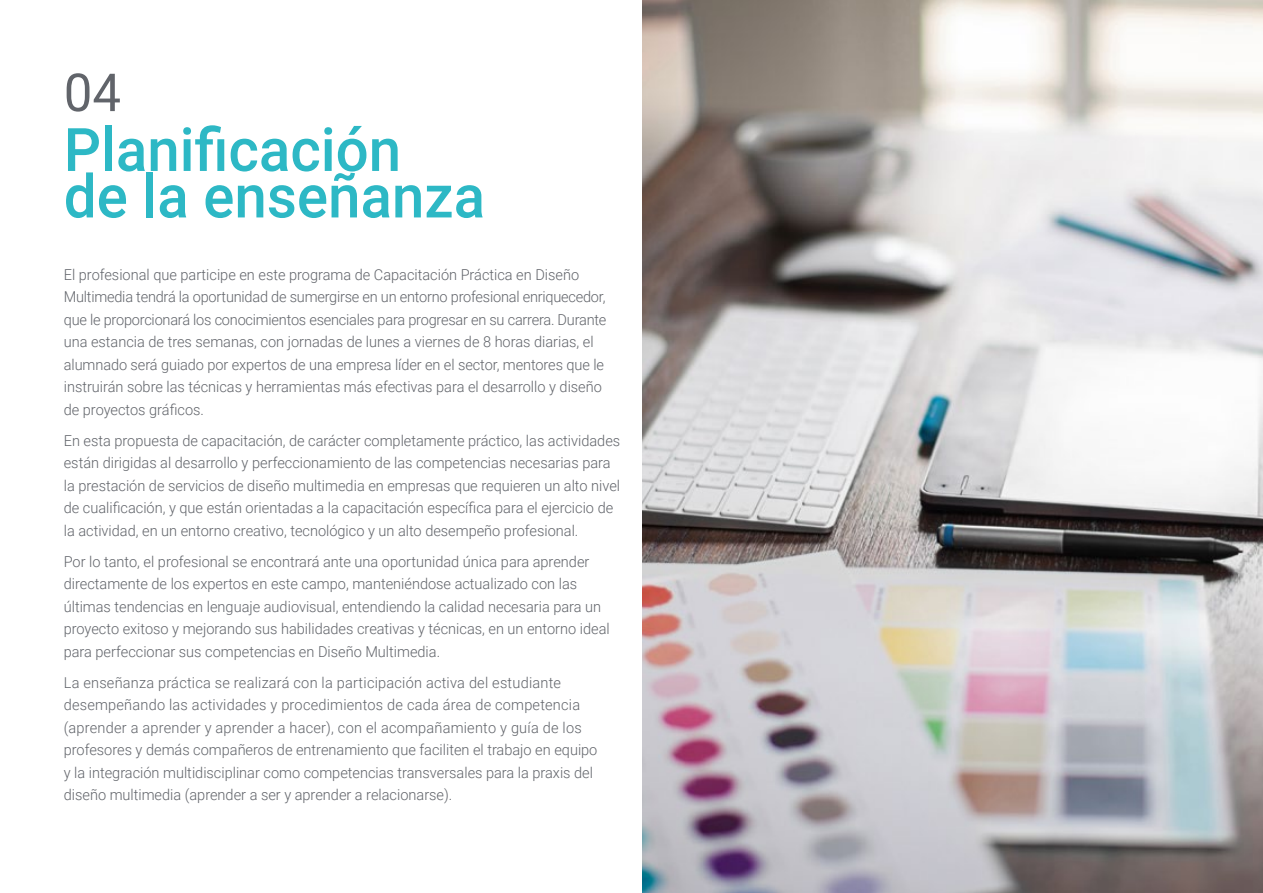
<style>
.page{position:relative;width:1263px;height:893px;background:#fff}
.page>*{position:absolute;margin:0;border:0;box-sizing:border-box;transform-origin:0 0}
.t1{font:500 60px/46.5px "Roboto";color:#2db8c5}
.t2{font:52.5px "Roboto";color:#61646a}
.t3{font:300 15px/22.5px "Roboto";color:#61646a}
</style>
<div class="page">
<img style="left:642px;top:0;width:621px;height:893px">
<h2 class="t2" style="left:64px;top:56px;width:59px">04</h2>
<h1 class="t1" style="left:64px;top:124px;width:423px">Planificación<br>de la enseñanza</h1>
<p class="t3" style="left:64px;top:262px;width:544px">El profesional que participe en este programa de Capacitación Práctica en Diseño Multimedia tendrá la oportunidad de sumergirse en un entorno profesional enriquecedor, que le proporcionará los conocimientos esenciales para progresar en su carrera. Durante una estancia de tres semanas, con jornadas de lunes a viernes de 8 horas diarias, el alumnado será guiado por expertos de una empresa líder en el sector, mentores que le instruirán sobre las técnicas y herramientas más efectivas para el desarrollo y diseño de proyectos gráficos.</p>
<p class="t3" style="left:64px;top:428px;width:558px">En esta propuesta de capacitación, de carácter completamente práctico, las actividades están dirigidas al desarrollo y perfeccionamiento de las competencias necesarias para la prestación de servicios de diseño multimedia en empresas que requieren un alto nivel de cualificación, y que están orientadas a la capacitación específica para el ejercicio de la actividad, en un entorno creativo, tecnológico y un alto desempeño profesional.</p>
<p class="t3" style="left:64px;top:549px;width:547px">Por lo tanto, el profesional se encontrará ante una oportunidad única para aprender directamente de los expertos en este campo, manteniéndose actualizado con las últimas tendencias en lenguaje audiovisual, entendiendo la calidad necesaria para un proyecto exitoso y mejorando sus habilidades creativas y técnicas, en un entorno ideal para perfeccionar sus competencias en Diseño Multimedia.</p>
<p class="t3" style="left:64px;top:670px;width:535px">La enseñanza práctica se realizará con la participación activa del estudiante desempeñando las actividades y procedimientos de cada área de competencia (aprender a aprender y aprender a hacer), con el acompañamiento y guía de los profesores y demás compañeros de entrenamiento que faciliten el trabajo en equipo y la integración multidisciplinar como competencias transversales para la praxis del diseño multimedia (aprender a ser y aprender a relacionarse).</p>
</div>
